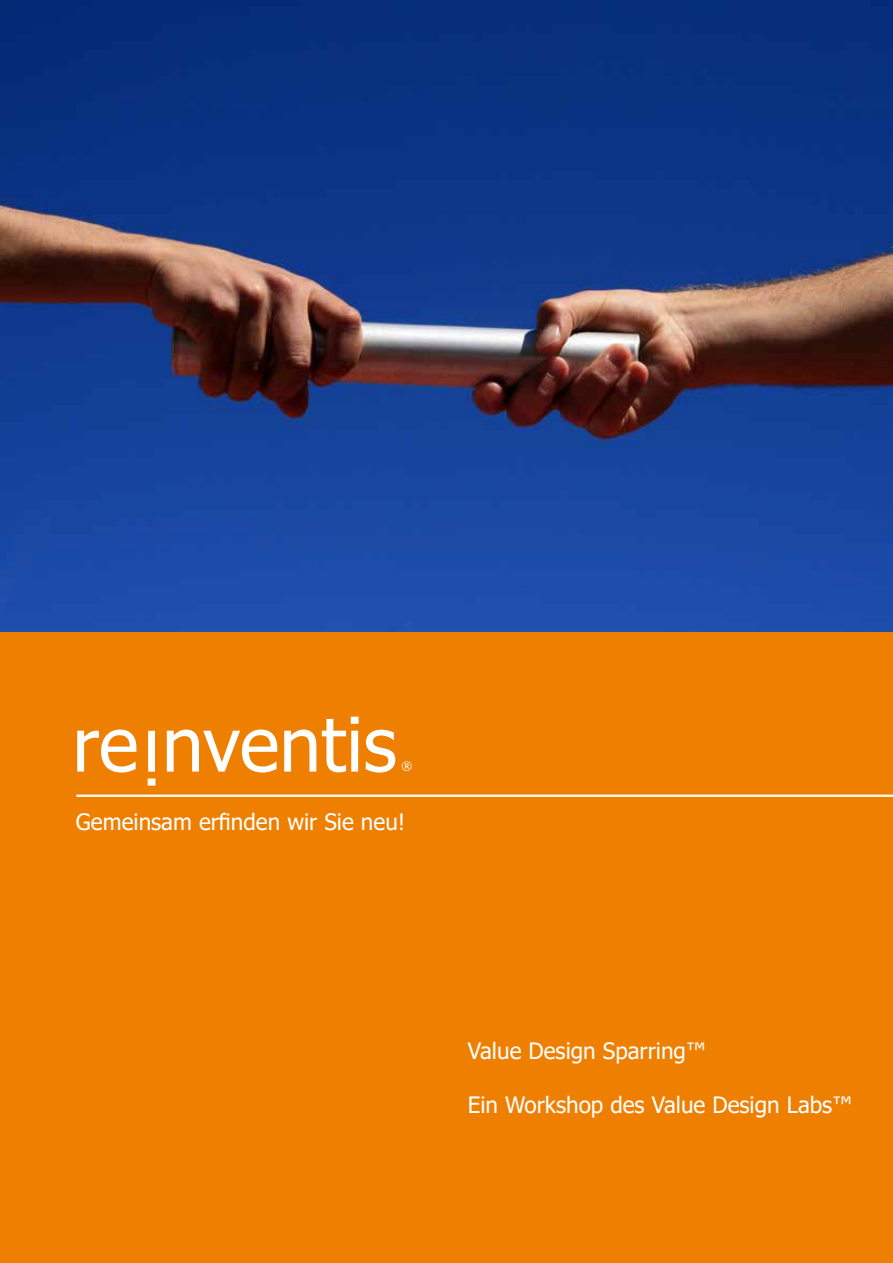
<style>
.page{position:relative;width:893px;height:1263px;background:#fff}
.page>*{position:absolute;margin:0;border:0;box-sizing:border-box;transform-origin:0 0}
.t1{font:75px "Tahoma";color:#fff}
.t2{font:22.5px "Tahoma";color:#fff}
.t3{font:11.55px "Tahoma";color:#fff}
</style>
<div class="page">
<div style="left:0;top:631px;width:893px;height:632px;background:#ee7f00"></div>
<hr style="left:76px;top:795px;width:817px;height:2px;background:#fff">
<img style="left:0;top:0;width:893px;height:631px">
<h1 class="t1" style="left:72px;top:694px;width:326px">re nventis</h1>
<p class="t3" style="left:401px;top:758px;width:12px">®</p>
<p class="t2" style="left:76px;top:807px;width:331px">Gemeinsam erfinden wir Sie neu!</p>
<p class="t2" style="left:468px;top:1036px;width:239px">Value Design Sparring™</p>
<p class="t2" style="left:468px;top:1090px;width:386px">Ein Workshop des Value Design Labs™</p>
</div>
